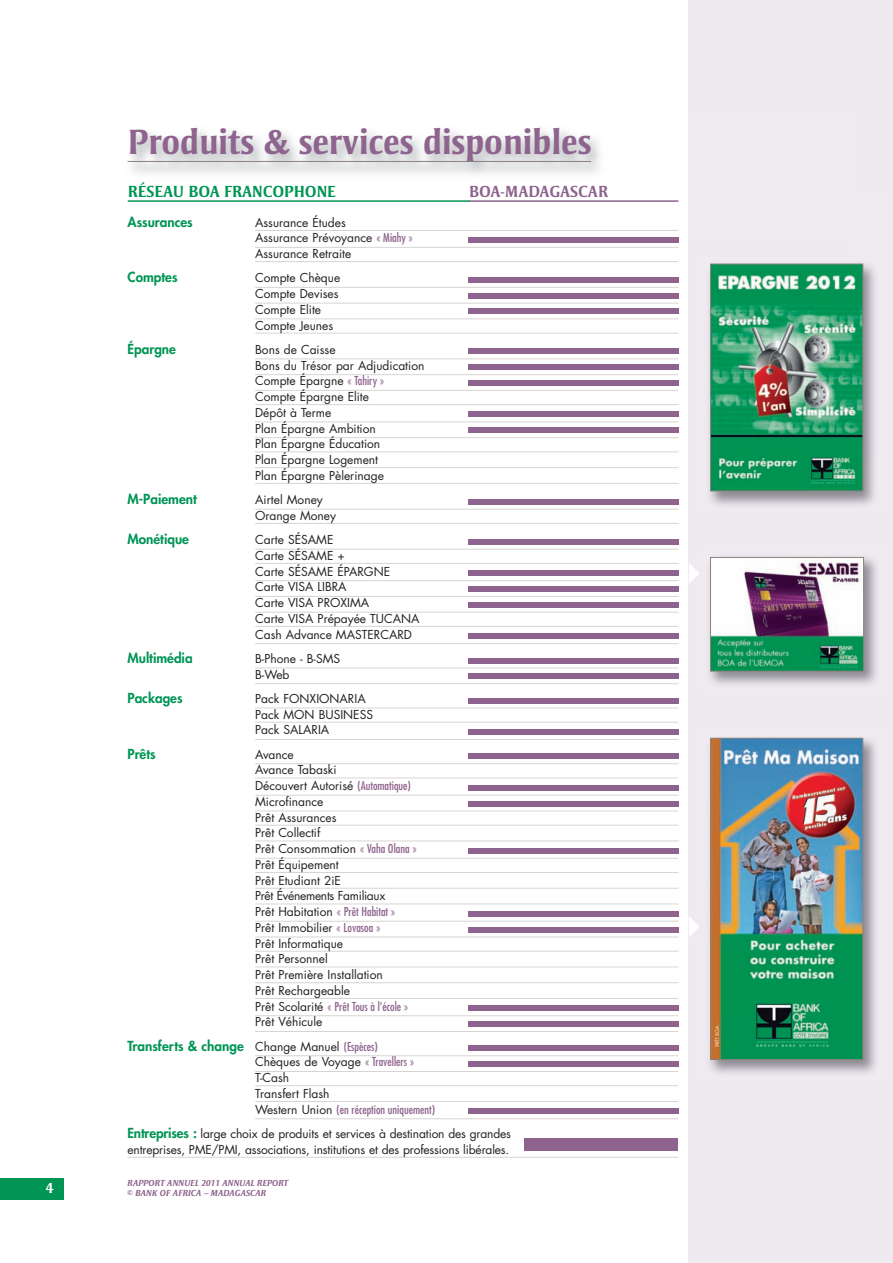
<style>
.page{position:relative;width:893px;height:1263px;background:#fff}
.page>*{position:absolute;margin:0;border:0;box-sizing:border-box;transform-origin:0 0}
.t1{font:700 36px "Strayhorn";color:#8e638d}
.t2{font:700 16.5px "Strayhorn";letter-spacing:-.005em;color:#009554}
.t3{font:700 16.5px "Strayhorn";color:#8e638d}
.t4{font:700 15px "Strayhorn";color:#fff}
.t5{font:800 13.5px "Futura";color:#009554}
.t6{font:12px/15.8px "Futura";color:#231f20}
.t7{font:italic 700 9px/10.8px "Strayhorn";color:#8e638d}
.s1{font-stretch:condensed;color:#8e638d}
.s2{font-weight:400;font-size:12px;color:#231f20}
.s3{font-weight:400;font-stretch:condensed;font-size:12px;color:#8e638d}
.s4{font-weight:800;font-size:13.5px;color:#009554}
</style>
<div class="page">
<div style="left:689px;top:0;width:204px;height:1263px;background:#efe9f0"></div>
<div style="left:0;top:1178px;width:64px;height:21px;background:#009554"></div>
<hr style="left:128px;top:161px;width:463px;height:1px;background:#8a8280">
<hr style="left:255px;top:230px;width:423px;height:1px;background:#d8d4d4">
<hr style="left:255px;top:247px;width:423px;height:1px;background:#d8d4d4">
<hr style="left:255px;top:261px;width:423px;height:1px;background:#d8d4d4">
<hr style="left:255px;top:287px;width:423px;height:1px;background:#d8d4d4">
<hr style="left:255px;top:303px;width:423px;height:1px;background:#d8d4d4">
<hr style="left:255px;top:318px;width:423px;height:1px;background:#d8d4d4">
<hr style="left:255px;top:333px;width:423px;height:1px;background:#d8d4d4">
<hr style="left:255px;top:358px;width:423px;height:1px;background:#d8d4d4">
<hr style="left:255px;top:374px;width:423px;height:1px;background:#d8d4d4">
<hr style="left:255px;top:390px;width:423px;height:1px;background:#d8d4d4">
<hr style="left:255px;top:404px;width:423px;height:1px;background:#d8d4d4">
<hr style="left:255px;top:421px;width:423px;height:1px;background:#d8d4d4">
<hr style="left:255px;top:437px;width:423px;height:1px;background:#d8d4d4">
<hr style="left:255px;top:451px;width:423px;height:1px;background:#d8d4d4">
<hr style="left:255px;top:467px;width:423px;height:1px;background:#d8d4d4">
<hr style="left:255px;top:483px;width:423px;height:1px;background:#d8d4d4">
<hr style="left:255px;top:509px;width:423px;height:1px;background:#d8d4d4">
<hr style="left:255px;top:523px;width:423px;height:1px;background:#d8d4d4">
<hr style="left:255px;top:549px;width:423px;height:1px;background:#d8d4d4">
<hr style="left:255px;top:563px;width:423px;height:1px;background:#d8d4d4">
<hr style="left:255px;top:580px;width:423px;height:1px;background:#d8d4d4">
<hr style="left:255px;top:596px;width:423px;height:1px;background:#d8d4d4">
<hr style="left:255px;top:612px;width:423px;height:1px;background:#d8d4d4">
<hr style="left:255px;top:626px;width:423px;height:1px;background:#d8d4d4">
<hr style="left:255px;top:643px;width:423px;height:1px;background:#d8d4d4">
<hr style="left:255px;top:667px;width:423px;height:1px;background:#d8d4d4">
<hr style="left:255px;top:683px;width:423px;height:1px;background:#d8d4d4">
<hr style="left:255px;top:707px;width:423px;height:1px;background:#d8d4d4">
<hr style="left:255px;top:722px;width:423px;height:1px;background:#d8d4d4">
<hr style="left:255px;top:739px;width:423px;height:1px;background:#d8d4d4">
<hr style="left:255px;top:763px;width:423px;height:1px;background:#d8d4d4">
<hr style="left:255px;top:777px;width:423px;height:1px;background:#d8d4d4">
<hr style="left:255px;top:795px;width:423px;height:1px;background:#d8d4d4">
<hr style="left:255px;top:810px;width:423px;height:1px;background:#d8d4d4">
<hr style="left:255px;top:825px;width:423px;height:1px;background:#d8d4d4">
<hr style="left:255px;top:840px;width:423px;height:1px;background:#d8d4d4">
<hr style="left:255px;top:858px;width:423px;height:1px;background:#d8d4d4">
<hr style="left:255px;top:872px;width:423px;height:1px;background:#d8d4d4">
<hr style="left:255px;top:888px;width:423px;height:1px;background:#d8d4d4">
<hr style="left:255px;top:903px;width:423px;height:1px;background:#d8d4d4">
<hr style="left:255px;top:921px;width:423px;height:1px;background:#d8d4d4">
<hr style="left:255px;top:936px;width:423px;height:1px;background:#d8d4d4">
<hr style="left:255px;top:951px;width:423px;height:1px;background:#d8d4d4">
<hr style="left:255px;top:966px;width:423px;height:1px;background:#d8d4d4">
<hr style="left:255px;top:982px;width:423px;height:1px;background:#d8d4d4">
<hr style="left:255px;top:998px;width:423px;height:1px;background:#d8d4d4">
<hr style="left:255px;top:1015px;width:423px;height:1px;background:#d8d4d4">
<hr style="left:255px;top:1031px;width:423px;height:1px;background:#d8d4d4">
<hr style="left:255px;top:1055px;width:423px;height:1px;background:#d8d4d4">
<hr style="left:255px;top:1071px;width:423px;height:1px;background:#d8d4d4">
<hr style="left:255px;top:1085px;width:423px;height:1px;background:#d8d4d4">
<hr style="left:255px;top:1101px;width:423px;height:1px;background:#d8d4d4">
<hr style="left:255px;top:1118px;width:423px;height:1px;background:#d8d4d4">
<hr style="left:128px;top:1157px;width:550px;height:1px;background:#d8d4d4">
<div style="left:468px;top:237px;width:210px;height:5px;background:#8e638d"></div>
<div style="left:468px;top:277px;width:210px;height:5px;background:#8e638d"></div>
<div style="left:468px;top:293px;width:210px;height:5px;background:#8e638d"></div>
<div style="left:468px;top:380px;width:210px;height:5px;background:#8e638d"></div>
<div style="left:468px;top:412px;width:210px;height:5px;background:#8e638d"></div>
<div style="left:468px;top:428px;width:210px;height:5px;background:#8e638d"></div>
<div style="left:468px;top:539px;width:210px;height:5px;background:#8e638d"></div>
<div style="left:468px;top:571px;width:210px;height:5px;background:#8e638d"></div>
<div style="left:468px;top:586px;width:210px;height:5px;background:#8e638d"></div>
<div style="left:468px;top:602px;width:210px;height:5px;background:#8e638d"></div>
<div style="left:468px;top:658px;width:210px;height:5px;background:#8e638d"></div>
<div style="left:468px;top:674px;width:210px;height:5px;background:#8e638d"></div>
<div style="left:468px;top:698px;width:210px;height:5px;background:#8e638d"></div>
<div style="left:468px;top:729px;width:210px;height:5px;background:#8e638d"></div>
<div style="left:468px;top:754px;width:210px;height:5px;background:#8e638d"></div>
<div style="left:468px;top:785px;width:210px;height:5px;background:#8e638d"></div>
<div style="left:468px;top:848px;width:210px;height:5px;background:#8e638d"></div>
<div style="left:468px;top:911px;width:210px;height:5px;background:#8e638d"></div>
<div style="left:468px;top:927px;width:210px;height:5px;background:#8e638d"></div>
<div style="left:468px;top:1006px;width:210px;height:5px;background:#8e638d"></div>
<div style="left:468px;top:1046px;width:210px;height:5px;background:#8e638d"></div>
<div style="left:468px;top:1061px;width:210px;height:5px;background:#8e638d"></div>
<div style="left:468px;top:1109px;width:210px;height:5px;background:#8e638d"></div>
<div style="left:525px;top:1138px;width:153px;height:13px;background:#8e638d"></div>
<div style="left:468px;top:309px;width:210px;height:5px;background:#8e638d"></div>
<div style="left:468px;top:349px;width:210px;height:5px;background:#8e638d"></div>
<div style="left:468px;top:365px;width:210px;height:5px;background:#8e638d"></div>
<div style="left:468px;top:499px;width:210px;height:5px;background:#8e638d"></div>
<div style="left:468px;top:634px;width:210px;height:5px;background:#8e638d"></div>
<div style="left:468px;top:801px;width:210px;height:5px;background:#8e638d"></div>
<div style="left:468px;top:1021px;width:210px;height:5px;background:#8e638d"></div>
<hr style="left:128px;top:200px;width:342px;height:2px;background:#009554">
<hr style="left:469px;top:200px;width:209px;height:2px;background:#8e638d">
<img style="left:710px;top:556px;width:166px;height:128px">
<img style="left:712px;top:559px;width:150px;height:110px">
<div style="left:710px;top:557px;width:154px;height:114px;border:1px solid #8a8280"></div>
<img style="left:710px;top:263px;width:165px;height:242px">
<img style="left:712px;top:266px;width:149px;height:223px">
<div style="left:710px;top:264px;width:153px;height:227px;border:1px solid #8a8280"></div>
<img style="left:710px;top:737px;width:166px;height:336px">
<img style="left:712px;top:740px;width:149px;height:318px">
<div style="left:710px;top:738px;width:153px;height:322px;border:1px solid #8a8280"></div>
<svg style="left:689px;top:917px;width:10px;height:20px"></svg>
<svg style="left:689px;top:563px;width:10px;height:20px"></svg>
<p class="t4" style="left:46px;top:1182px;width:9px">4</p>
<h1 class="t1" style="left:128px;top:128px;width:465px">Produits &amp; services disponibles</h1>
<h2 class="t2" style="left:128px;top:185px;width:210px">RÉSEAU BOA FRANCOPHONE</h2>
<h2 class="t3" style="left:469px;top:185px;width:141px">BOA-MADAGASCAR</h2>
<p class="t5" style="left:128px;top:215px;width:67px">Assurances</p>
<p class="t6" style="left:255px;top:215px;width:159px">Assurance Études<br>Assurance Prévoyance <span class="s1">« Miahy »<br></span>Assurance Retraite</p>
<p class="t5" style="left:128px;top:271px;width:51px">Comptes</p>
<p class="t6" style="left:255px;top:271px;width:87px">Compte Chèque<br>Compte Devises<br>Compte Elite<br>Compte Jeunes</p>
<p class="t5" style="left:128px;top:342px;width:50px">Épargne</p>
<p class="t6" style="left:255px;top:343px;width:171px">Bons de Caisse<br>Bons du Trésor par Adjudication<br>Compte Épargne <span class="s1">« Tahiry »<br></span>Compte Épargne Elite<br>Dépôt à Terme<br>Plan Épargne Ambition<br>Plan Épargne Éducation<br>Plan Épargne Logement<br>Plan Épargne Pèlerinage</p>
<p class="t5" style="left:128px;top:493px;width:71px">M-Paiement</p>
<p class="t6" style="left:255px;top:493px;width:82px">Airtel Money<br>Orange Money</p>
<p class="t5" style="left:128px;top:533px;width:63px">Monétique</p>
<p class="t6" style="left:255px;top:533px;width:166px">Carte SÉSAME<br>Carte SÉSAME +<br>Carte SÉSAME ÉPARGNE<br>Carte VISA LIBRA<br>Carte VISA PROXIMA<br>Carte VISA Prépayée TUCANA<br>Cash Advance MASTERCARD</p>
<p class="t5" style="left:128px;top:651px;width:67px">Multimédia</p>
<p class="t6" style="left:255px;top:652px;width:87px">B-Phone - B-SMS<br>B-Web</p>
<p class="t5" style="left:128px;top:691px;width:57px">Packages</p>
<p class="t6" style="left:255px;top:692px;width:119px">Pack FONXIONARIA<br>Pack MON BUSINESS<br>Pack SALARIA</p>
<p class="t5" style="left:128px;top:747px;width:30px">Prêts</p>
<p class="t6" style="left:255px;top:747px;width:163px">Avance<br>Avance Tabaski<br>Découvert Autorisé <span class="s1">(Automatique)<br></span>Microfinance<br>Prêt Assurances<br>Prêt Collectif<br>Prêt Consommation <span class="s1">« Vaha Olana »<br></span>Prêt Équipement<br>Prêt Etudiant 2iE<br>Prêt Événements Familiaux<br>Prêt Habitation <span class="s1">« Prêt Habitat »<br></span>Prêt Immobilier <span class="s1">« Lovasoa »<br></span>Prêt Informatique<br>Prêt Personnel<br>Prêt Première Installation<br>Prêt Rechargeable<br>Prêt Scolarité <span class="s1">« Prêt Tous à l’école »<br></span>Prêt Véhicule</p>
<p class="t5" style="left:128px;top:1039px;width:252px">Transferts &amp; change <span class="s2">Change Manuel</span> <span class="s3">(Espèces)</span></p>
<p class="t6" style="left:255px;top:1055px;width:181px">Chèques de Voyage <span class="s1">« Travellers »<br></span>T-Cash<br>Transfert Flash<br>Western Union <span class="s1">(en réception uniquement)</span></p>
<p class="t6" style="left:128px;top:1127px;width:385px"><span class="s4">Entreprises :</span> large choix de produits et services à destination des grandes entreprises, PME/PMI, associations, institutions et des professions libérales.</p>
<p class="t7" style="left:128px;top:1178px;width:162px">RAPPORT ANNUEL 2011 ANNUAL REPORT © BANK OF AFRICA – MADAGASCAR</p>
</div>
